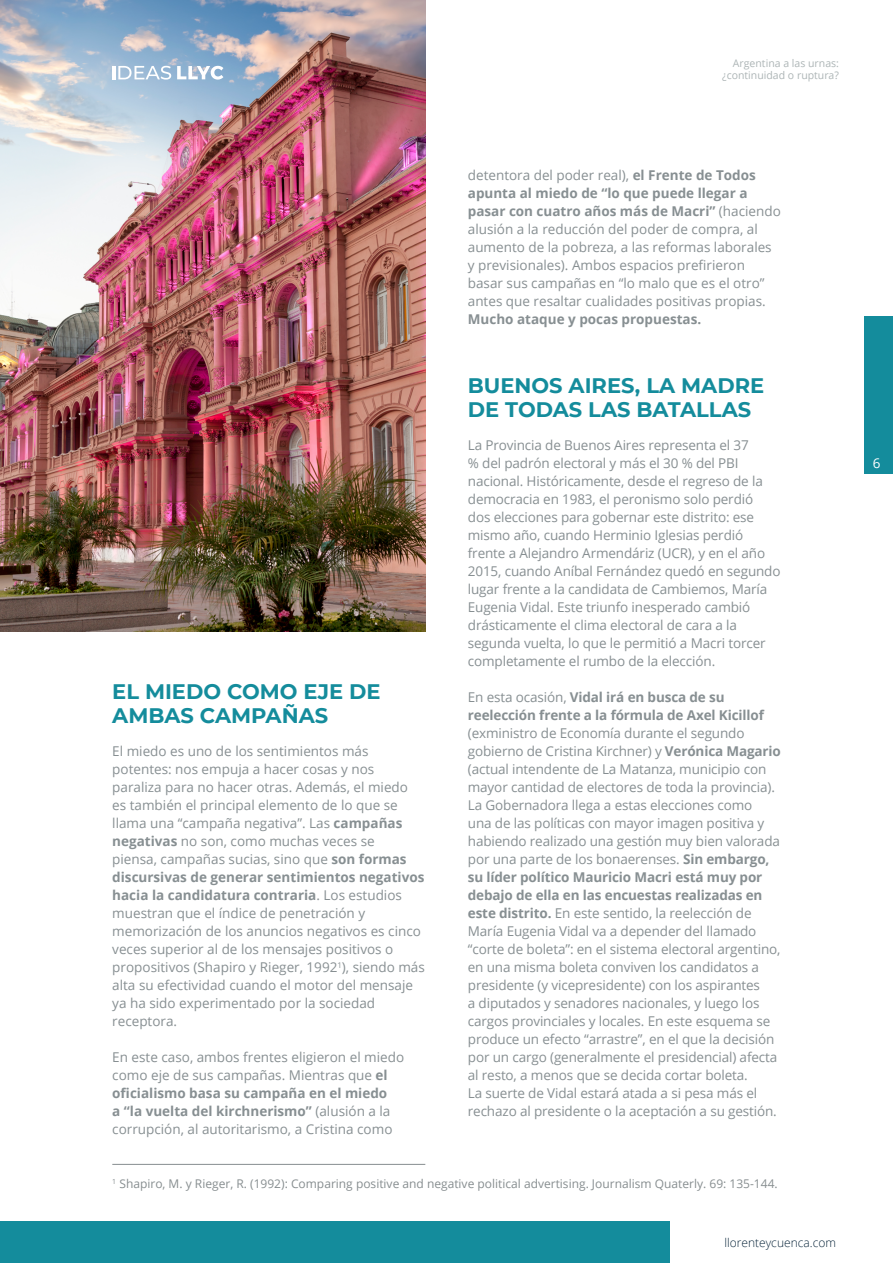
<style>
.page{position:relative;width:893px;height:1263px;background:#fff}
.page>*{position:absolute;margin:0;border:0;box-sizing:border-box;transform-origin:0 0}
.t1{font:700 21px/24px "Montserrat";color:#148c9c}
.t2{font:13.5px/18px "Open Sans";letter-spacing:-.01em;color:#878f92}
.t3{font:700 13.5px/18px "Open Sans";letter-spacing:-.01em;color:#878f92}
.t4{font:13.5px "Open Sans";color:#fff}
.t5{font:12px "Open Sans";color:#878e90}
.t6{font:300 12px "Open Sans";color:#0a263b}
.t7{font:10.5px/12px "Open Sans";color:#adb5b6;text-align:right}
.s1{font-weight:700}
.s2{font-weight:400}
</style>
<div class="page">
<div style="left:864px;top:316px;width:29px;height:158px;background:#148c9c"></div>
<div style="left:0;top:1221px;width:669px;height:42px;background:#148c9c"></div>
<hr style="left:112px;top:1164px;width:313px;height:1px;background:#878e90">
<img style="left:0;top:0;width:425px;height:631px">
<svg style="left:112px;top:66px;width:59px;height:14px"></svg>
<svg style="left:177px;top:66px;width:46px;height:14px"></svg>
<p class="t7" style="left:722px;top:57px;width:118px">Argentina a las urnas: ¿continuidad o ruptura?</p>
<h1 class="t1" style="left:112px;top:678px;width:270px">EL MIEDO COMO EJE DE<br>AMBAS CAMPAÑAS</h1>
<p class="t2" style="left:112px;top:742px;width:314px">El miedo es uno de los sentimientos más potentes: nos empuja a hacer cosas y nos paraliza para no hacer otras. Además, el miedo es también el principal elemento de lo que se llama una “campaña negativa”. Las <span class="s1">campañas negativas</span> no son, como muchas veces se<br>piensa, campañas sucias, sino que <span class="s1">son formas discursivas de generar sentimientos negativos hacia la candidatura contraria</span>. Los estudios muestran que el índice de penetración y memorización de los anuncios negativos es cinco veces superior al de los mensajes positivos o propositivos (Shapiro y Rieger, 1992<sup>1</sup>), siendo más alta su efectividad cuando el motor del mensaje ya ha sido experimentado por la sociedad receptora.</p>
<p class="t2" style="left:112px;top:1048px;width:293px">En este caso, ambos frentes eligieron el miedo como eje de sus campañas. Mientras que <span class="s1">el oficialismo basa su campaña en el miedo<br>a “la vuelta del kirchnerismo”</span> (alusión a la corrupción, al autoritarismo, a Cristina como</p>
<p class="t2" style="left:468px;top:166px;width:315px">detentora del poder real), <span class="s1">el Frente de Todos apunta al miedo de “lo que puede llegar a pasar con cuatro años más de Macri”</span> (haciendo alusión a la reducción del poder de compra, al aumento de la pobreza, a las reformas laborales y previsionales). Ambos espacios prefirieron basar sus campañas en “lo malo que es el otro” antes que resaltar cualidades positivas propias.</p>
<p class="t3" style="left:468px;top:310px;width:235px">Mucho ataque y pocas propuestas.</p>
<h1 class="t1" style="left:468px;top:372px;width:298px">BUENOS AIRES, LA MADRE<br>DE TODAS LAS BATALLAS</h1>
<p class="t2" style="left:468px;top:436px;width:314px">La Provincia de Buenos Aires representa el 37<br>% del padrón electoral y más el 30 % del PBI nacional. Históricamente, desde el regreso de la democracia en 1983, el peronismo solo perdió<br>dos elecciones para gobernar este distrito: ese mismo año, cuando Herminio Iglesias perdió frente a Alejandro Armendáriz (UCR), y en el año 2015, cuando Aníbal Fernández quedó en segundo lugar frente a la candidata de Cambiemos, María Eugenia Vidal. Este triunfo inesperado cambió drásticamente el clima electoral de cara a la segunda vuelta, lo que le permitió a Macri torcer completamente el rumbo de la elección.</p>
<p class="t3" style="left:468px;top:688px;width:298px"><span class="s2">En esta ocasión,</span> Vidal irá en busca de su reelección frente a la fórmula de Axel Kicillof</p>
<p class="t2" style="left:468px;top:724px;width:314px">(exministro de Economía durante el segundo gobierno de Cristina Kirchner) y <span class="s1">Verónica Magario </span>(actual intendente de La Matanza, municipio con mayor cantidad de electores de toda la provincia).<br>La Gobernadora llega a estas elecciones como<br>una de las políticas con mayor imagen positiva y habiendo realizado una gestión muy bien valorada por una parte de los bonaerenses. <span class="s1">Sin embargo, su líder político Mauricio Macri está muy por debajo de ella en las encuestas realizadas en este distrito.</span> En este sentido, la reelección de María Eugenia Vidal va a depender del llamado “corte de boleta”: en el sistema electoral argentino, en una misma boleta conviven los candidatos a presidente (y vicepresidente) con los aspirantes<br>a diputados y senadores nacionales, y luego los cargos provinciales y locales. En este esquema se produce un efecto “arrastre”, en el que la decisión por un cargo (generalmente el presidencial) afecta al resto, a menos que se decida cortar boleta.<br>La suerte de Vidal estará atada a si pesa más el rechazo al presidente o la aceptación a su gestión.</p>
<p class="t5" style="left:112px;top:1175px;width:667px"><sup>1</sup> Shapiro, M. y Rieger, R. (1992): Comparing positive and negative political advertising. Journalism Quaterly. 69: 135-144.</p>
<p class="t6" style="left:724px;top:1234px;width:113px">llorenteycuenca.com</p>
<p class="t4" style="left:873px;top:454px;width:9px">6</p>
</div>
